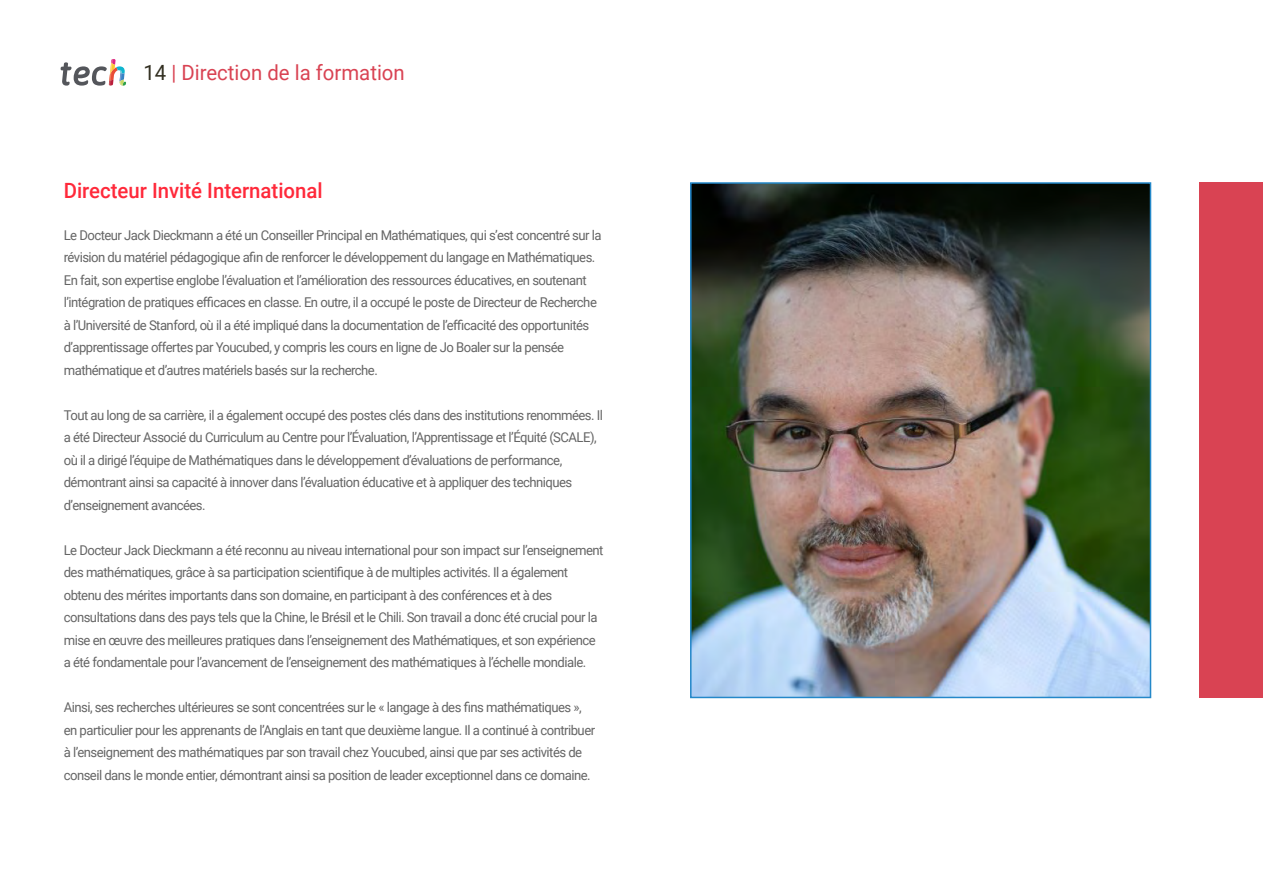
<style>
.page{position:relative;width:1263px;height:893px;background:#fff}
.page>*{position:absolute;margin:0;border:0;box-sizing:border-box;transform-origin:0 0}
.t1{font:500 21px "Roboto";color:#ff293a}
.t2{font:21px "Roboto";color:#d94353}
.t3{font:13.5px/22.5px "Roboto";letter-spacing:-.04em;color:#656565}
.s1{color:#312e20}
</style>
<div class="page">
<img style="left:693px;top:185px;width:455px;height:510px">
<div style="left:690px;top:182px;width:461px;height:516px;border:2px solid #2488c9"></div>
<svg style="left:61px;top:59px;width:65px;height:27px"></svg>
<div style="left:1199px;top:182px;width:64px;height:516px;background:#d94353"></div>
<h1 class="t2" style="left:144px;top:57px;width:263px"><span class="s1">14</span> | Direction de la formation</h1>
<h1 class="t1" style="left:64px;top:176px;width:260px">Directeur Invité International</h1>
<p class="t3" style="left:64px;top:223px;width:539px">Le Docteur Jack Dieckmann a été un Conseiller Principal en Mathématiques, qui s’est concentré sur la révision du matériel pédagogique afin de renforcer le développement du langage en Mathématiques.<br>En fait, son expertise englobe l’évaluation et l’amélioration des ressources éducatives, en soutenant l’intégration de pratiques efficaces en classe. En outre, il a occupé le poste de Directeur de Recherche à l’Université de Stanford, où il a été impliqué dans la documentation de l’efficacité des opportunités d’apprentissage offertes par Youcubed, y compris les cours en ligne de Jo Boaler sur la pensée mathématique et d’autres matériels basés sur la recherche.</p>
<p class="t3" style="left:64px;top:403px;width:541px">Tout au long de sa carrière, il a également occupé des postes clés dans des institutions renommées. Il a été Directeur Associé du Curriculum au Centre pour l’Évaluation, l’Apprentissage et l’Équité (SCALE), où il a dirigé l’équipe de Mathématiques dans le développement d’évaluations de performance, démontrant ainsi sa capacité à innover dans l’évaluation éducative et à appliquer des techniques d’enseignement avancées.</p>
<p class="t3" style="left:64px;top:538px;width:541px">Le Docteur Jack Dieckmann a été reconnu au niveau international pour son impact sur l’enseignement des mathématiques, grâce à sa participation scientifique à de multiples activités. Il a également obtenu des mérites importants dans son domaine, en participant à des conférences et à des consultations dans des pays tels que la Chine, le Brésil et le Chili. Son travail a donc été crucial pour la mise en œuvre des meilleures pratiques dans l’enseignement des Mathématiques, et son expérience a été fondamentale pour l’avancement de l’enseignement des mathématiques à l’échelle mondiale.</p>
<p class="t3" style="left:64px;top:696px;width:533px">Ainsi, ses recherches ultérieures se sont concentrées sur le « langage à des fins mathématiques », en particulier pour les apprenants de l’Anglais en tant que deuxième langue. Il a continué à contribuer à l’enseignement des mathématiques par son travail chez Youcubed, ainsi que par ses activités de conseil dans le monde entier, démontrant ainsi sa position de leader exceptionnel dans ce domaine.</p>
</div>
